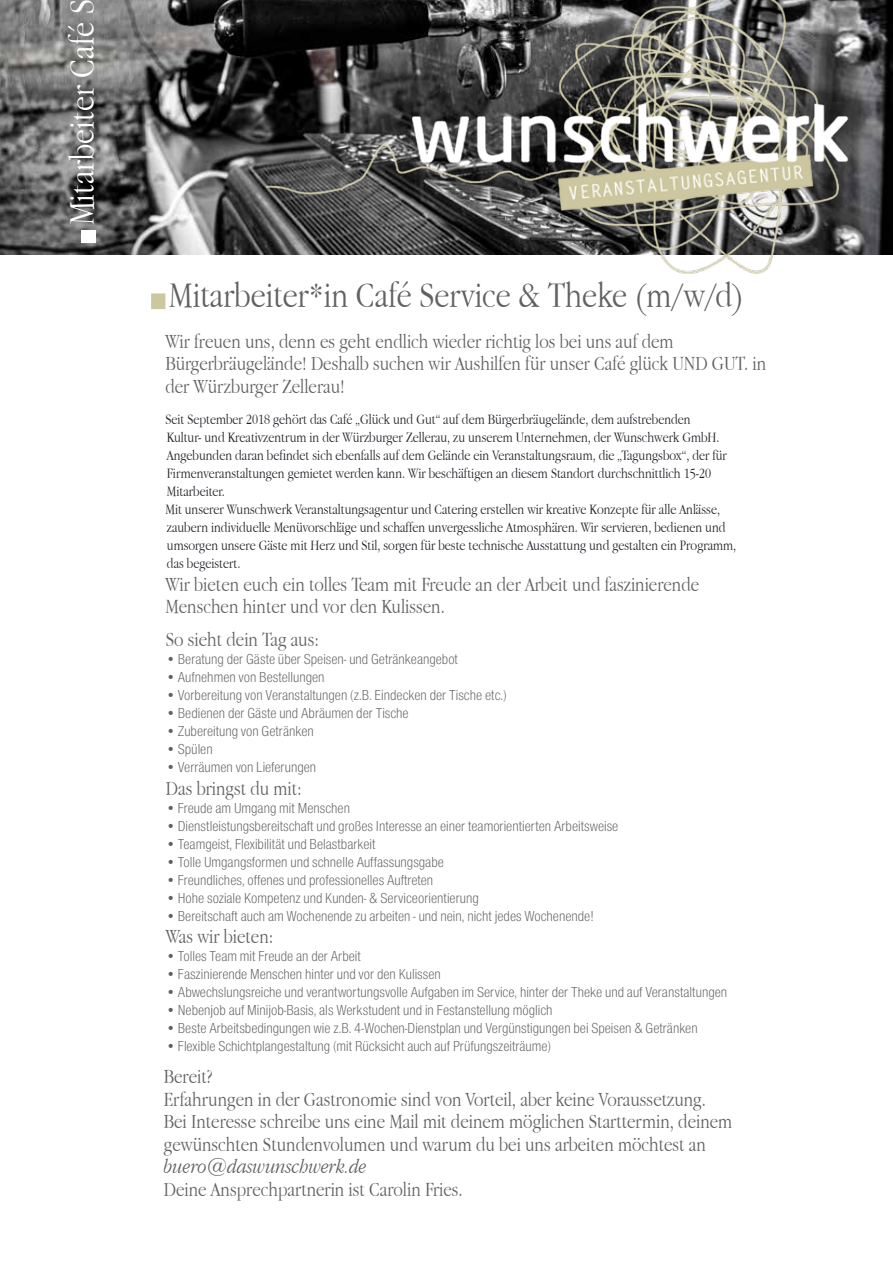
<style>
.page{position:relative;width:893px;height:1263px;background:#fff}
.page>*{position:absolute;margin:0;border:0;box-sizing:border-box;transform-origin:0 0}
.t1{font:300 37.5px "Apple Garamond";color:#616160}
.t2{font:300 37.5px "Apple Garamond";color:#fff}
.t3{font:300 21px/22.5px "Apple Garamond";color:#616160}
.t4{font:italic 300 21px "Apple Garamond";color:#616160}
.t5{font:300 condensed 15px "Sans";color:#616160}
.t6{font:300 15px/18px "Apple Garamond";color:#212129}
</style>
<div class="page">
<img style="left:0;top:0;width:893px;height:254px">
<img style="left:46px;top:0;width:821px;height:310px">
<div style="left:151px;top:293px;width:14px;height:16px;background:#cdc7a0;border:2px solid #cdc7a0"></div>
<div style="left:82px;top:230px;width:14px;height:12px;background:#fff"></div>
<h1 class="t2" style="left:60px;top:225px;width:228px;rotate:-90deg">Mitarbeiter Café S</h1>
<h1 class="t1" style="left:169px;top:273px;width:576px">Mitarbeiter*in Café Service &amp; Theke (m/w/d)</h1>
<h2 class="t3" style="left:165px;top:329px;width:602px">Wir freuen uns, denn es geht endlich wieder richtig los bei uns auf dem<br>Bürgerbräugelände! Deshalb suchen wir Aushilfen für unser Café glück UND GUT. in der Würzburger Zellerau!</h2>
<p class="t6" style="left:165px;top:410px;width:572px">Seit September 2018 gehört das Café „Glück und Gut“ auf dem Bürgerbräugelände, dem aufstrebenden<br>Kultur- und Kreativzentrum in der Würzburger Zellerau, zu unserem Unternehmen, der Wunschwerk GmbH.<br>Angebunden daran befindet sich ebenfalls auf dem Gelände ein Veranstaltungsraum, die „Tagungsbox“, der für Firmenveranstaltungen gemietet werden kann. Wir beschäftigen an diesem Standort durchschnittlich 15-20<br>Mitarbeiter.<br>Mit unserer Wunschwerk Veranstaltungsagentur und Catering erstellen wir kreative Konzepte für alle Anlässe, zaubern individuelle Menüvorschläge und schaffen unvergessliche Atmosphären. Wir servieren, bedienen und umsorgen unsere Gäste mit Herz und Stil, sorgen für beste technische Ausstattung und gestalten ein Programm, das begeistert.</p>
<h2 class="t3" style="left:165px;top:572px;width:535px">Wir bieten euch ein tolles Team mit Freude an der Arbeit und faszinierende<br>Menschen hinter und vor den Kulissen.</h2>
<h2 class="t3" style="left:166px;top:628px;width:155px">So sieht dein Tag aus:</h2>
<p class="t5" style="left:166px;top:651px;width:294px">• Beratung der Gäste über Speisen- und Getränkeangebot</p>
<p class="t5" style="left:166px;top:669px;width:160px">• Aufnehmen von Bestellungen</p>
<p class="t5" style="left:166px;top:687px;width:342px">• Vorbereitung von Veranstaltungen (z.B. Eindecken der Tische etc.)</p>
<p class="t5" style="left:166px;top:705px;width:244px">• Bedienen der Gäste und Abräumen der Tische</p>
<p class="t5" style="left:166px;top:723px;width:149px">• Zubereitung von Getränken</p>
<p class="t5" style="left:166px;top:741px;width:48px">• Spülen</p>
<p class="t5" style="left:166px;top:759px;width:152px">• Verräumen von Lieferungen</p>
<h2 class="t3" style="left:166px;top:776px;width:137px">Das bringst du mit:</h2>
<p class="t5" style="left:166px;top:799px;width:186px">• Freude am Umgang mit Menschen</p>
<p class="t5" style="left:166px;top:817px;width:454px">• Dienstleistungsbereitschaft und großes Interesse an einer teamorientierten Arbeitsweise</p>
<p class="t5" style="left:166px;top:835px;width:211px">• Teamgeist, Flexibilität und Belastbarkeit</p>
<p class="t5" style="left:166px;top:853px;width:280px">• Tolle Umgangsformen und schnelle Auffassungsgabe</p>
<p class="t5" style="left:166px;top:871px;width:269px">• Freundliches, offenes und professionelles Auftreten</p>
<p class="t5" style="left:166px;top:889px;width:314px">• Hohe soziale Kompetenz und Kunden- &amp; Serviceorientierung</p>
<p class="t5" style="left:166px;top:907px;width:429px">• Bereitschaft auch am Wochenende zu arbeiten - und nein, nicht jedes Wochenende!</p>
<h2 class="t3" style="left:166px;top:925px;width:109px">Was wir bieten:</h2>
<p class="t5" style="left:166px;top:948px;width:197px">• Tolles Team mit Freude an der Arbeit</p>
<p class="t5" style="left:166px;top:966px;width:277px">• Faszinierende Menschen hinter und vor den Kulissen</p>
<p class="t5" style="left:166px;top:984px;width:563px">• Abwechslungsreiche und verantwortungsvolle Aufgaben im Service, hinter der Theke und auf Veranstaltungen</p>
<p class="t5" style="left:166px;top:1002px;width:388px">• Nebenjob auf Minijob-Basis, als Werkstudent und in Festanstellung möglich</p>
<p class="t5" style="left:166px;top:1020px;width:533px">• Beste Arbeitsbedingungen wie z.B. 4-Wochen-Dienstplan und Vergünstigungen bei Speisen &amp; Getränken</p>
<p class="t5" style="left:166px;top:1038px;width:387px">• Flexible Schichtplangestaltung (mit Rücksicht auch auf Prüfungszeiträume)</p>
<h2 class="t3" style="left:164px;top:1065px;width:570px">Bereit?<br>Erfahrungen in der Gastronomie sind von Vorteil, aber keine Voraussetzung.<br>Bei Interesse schreibe uns eine Mail mit deinem möglichen Starttermin, deinem gewünschten Stundenvolumen und warum du bei uns arbeiten möchtest an</h2>
<h2 class="t4" style="left:164px;top:1154px;width:204px">buero@daswunschwerk.de</h2>
<h2 class="t3" style="left:164px;top:1177px;width:300px">Deine Ansprechpartnerin ist Carolin Fries.</h2>
</div>
